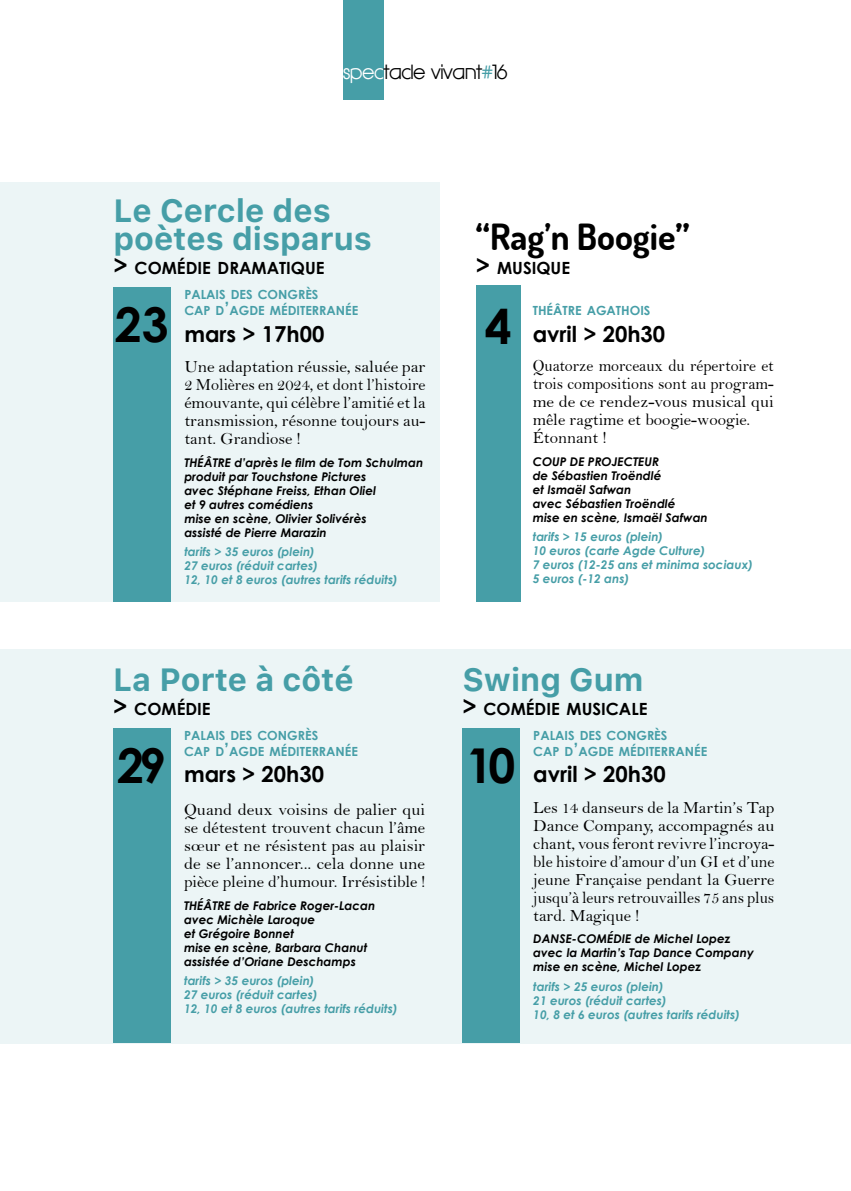
<style>
.page{position:relative;width:851px;height:1191px;background:#fff}
.page>*{position:absolute;margin:0;border:0;box-sizing:border-box;transform-origin:0 0}
.t1{font:200 36px "Dosis";color:#000}
.t2{font:700 32px/28px "Galvji";color:#469ea7}
.t3{font:700 22px "Century Gothic";color:#000}
.t4{font:700 20px "Hasteristico";color:#000}
.t5{font:17px/18px "Bell";color:#000;text-align:justify;scale:1.04 1}
.t6{font:17px/18px "Bell";color:#000;text-align:justify}
.t7{font:17px/18px "Bell";color:#000;scale:.95 1}
.t8{font:700 16.8px "Century Gothic";color:#000}
.t9{font:700 12.6px/16px "Century Gothic";color:#469ea7}
.t10{font:italic 700 12px/14px "Century Gothic";color:#000}
.t11{font:italic 700 12px/14px "Century Gothic";color:#469ea7}
.s1{color:#fff}
.s2{color:#469ea7}
.s3{font-size:24px}
.s4{font-size:18px}
.s5{font-size:48px}
</style>
<div class="page">
<div style="left:0;top:649px;width:850px;height:395px;background:#ecf5f6"></div>
<div style="left:343px;top:0;width:40px;height:99px;background:#469ea7"></div>
<div style="left:0;top:183px;width:439px;height:419px;background:#ecf5f6"></div>
<div style="left:113px;top:287px;width:58px;height:315px;background:#469ea7"></div>
<div style="left:113px;top:728px;width:58px;height:314px;background:#469ea7"></div>
<div style="left:476px;top:286px;width:44px;height:316px;background:#469ea7"></div>
<div style="left:462px;top:728px;width:58px;height:314px;background:#469ea7"></div>
<h3 class="t4" style="left:343px;top:60px;width:166px"><span class="s1">spec</span>tacle vivant<span class="s2">#</span>16</h3>
<h2 class="t2" style="left:113px;top:198px;width:260px">Le Cercle des poètes disparus</h2>
<h3 class="t8" style="left:113px;top:256px;width:212px"><span class="s3">&gt;</span> COMÉDIE DRAMATIQUE</h3>
<p class="t9" style="left:184px;top:286px;width:175px">PALAIS DES CONGRÈS<br>CAP D<span class="s4">’</span>AGDE MÉDITERRANÉE</p>
<h3 class="t3" style="left:115px;top:318px;width:211px"><span class="s5">23</span> mars &gt; 17h00</h3>
<h3 class="t5" style="left:184px;top:357px;width:233px">Une adaptation réussie, saluée par 2 Molières en 2024, et dont l’histoire émouvante, qui célèbre l’amitié et la transmission, résonne toujours au&shy;tant. Grandiose !</h3>
<p class="t10" style="left:184px;top:455px;width:240px">THÉÂTRE d’après le film de Tom Schulman produit par Touchstone Pictures<br>avec Stéphane Freiss, Ethan Oliel<br>et 9 autres comédiens<br>mise en scène, Olivier Solivérès<br>assisté de Pierre Marazin</p>
<p class="t11" style="left:184px;top:544px;width:215px">tarifs &gt; 35 euros (plein)<br>27 euros (réduit cartes)<br>12, 10 et 8 euros (autres tarifs réduits)</p>
<h2 class="t2" style="left:113px;top:666px;width:242px">La Porte à côté</h2>
<h3 class="t8" style="left:113px;top:696px;width:99px"><span class="s3">&gt;</span> COMÉDIE</h3>
<p class="t9" style="left:184px;top:727px;width:175px">PALAIS DES CONGRÈS<br>CAP D<span class="s4">’</span>AGDE MÉDITERRANÉE</p>
<h3 class="t3" style="left:117px;top:757px;width:208px"><span class="s5">29</span> mars &gt; 20h30</h3>
<h3 class="t5" style="left:184px;top:800px;width:233px">Quand deux voisins de palier qui se détestent trouvent chacun l’âme sœur et ne résistent pas au plaisir de se l’annoncer... cela donne une pièce pleine d’humour. Irrésistible !</h3>
<p class="t10" style="left:184px;top:897px;width:193px">THÉÂTRE de Fabrice Roger-Lacan avec Michèle Laroque<br>et Grégoire Bonnet<br>mise en scène, Barbara Chanut assistée d’Oriane Deschamps</p>
<p class="t11" style="left:184px;top:973px;width:215px">tarifs &gt; 35 euros (plein)<br>27 euros (réduit cartes)<br>12, 10 et 8 euros (autres tarifs réduits)</p>
<h1 class="t1" style="left:476px;top:212px;width:215px">“Rag’n Boogie”</h1>
<h3 class="t8" style="left:476px;top:255px;width:96px"><span class="s3">&gt;</span> MUSIQUE</h3>
<p class="t9" style="left:532px;top:302px;width:119px">THÉÂTRE AGATHOIS</p>
<h3 class="t3" style="left:484px;top:318px;width:182px"><span class="s5">4</span> avril &gt; 20h30</h3>
<h3 class="t7" style="left:532px;top:357px;width:255px">Quatorze morceaux du répertoire et trois compositions sont au program&shy;me de ce rendez-vous musical qui mêle ragtime et boogie-woogie.<br>Étonnant !</h3>
<p class="t10" style="left:532px;top:454px;width:176px">COUP DE PROJECTEUR<br>de Sébastien Troëndlé<br>et Ismaël Safwan<br>avec Sébastien Troëndlé<br>mise en scène, Ismaël Safwan</p>
<p class="t11" style="left:532px;top:529px;width:222px">tarifs &gt; 15 euros (plein)<br>10 euros (carte Agde Culture)<br>7 euros (12-25 ans et minima sociaux)<br>5 euros (-12 ans)</p>
<h2 class="t2" style="left:462px;top:666px;width:183px">Swing Gum</h2>
<h3 class="t8" style="left:462px;top:696px;width:187px"><span class="s3">&gt;</span> COMÉDIE MUSICALE</h3>
<p class="t9" style="left:533px;top:727px;width:175px">PALAIS DES CONGRÈS<br>CAP D<span class="s4">’</span>AGDE MÉDITERRANÉE</p>
<h3 class="t3" style="left:466px;top:757px;width:201px"><span class="s5">10</span> avril &gt; 20h30</h3>
<h3 class="t6" style="left:533px;top:798px;width:242px">Les 14 danseurs de la Martin’s Tap Dance Company, accompagnés au chant, vous feront revivre l’incroya&shy;ble histoire d’amour d’un GI et d’une jeune Française pendant la Guerre jusqu’à leurs retrouvailles 75 ans plus tard. Magique !</h3>
<p class="t10" style="left:533px;top:931px;width:222px">DANSE-COMÉDIE de Michel Lopez avec la Martin’s Tap Dance Company mise en scène, Michel Lopez</p>
<p class="t11" style="left:533px;top:979px;width:208px">tarifs &gt; 25 euros (plein)<br>21 euros (réduit cartes)<br>10, 8 et 6 euros (autres tarifs réduits)</p>
</div>
